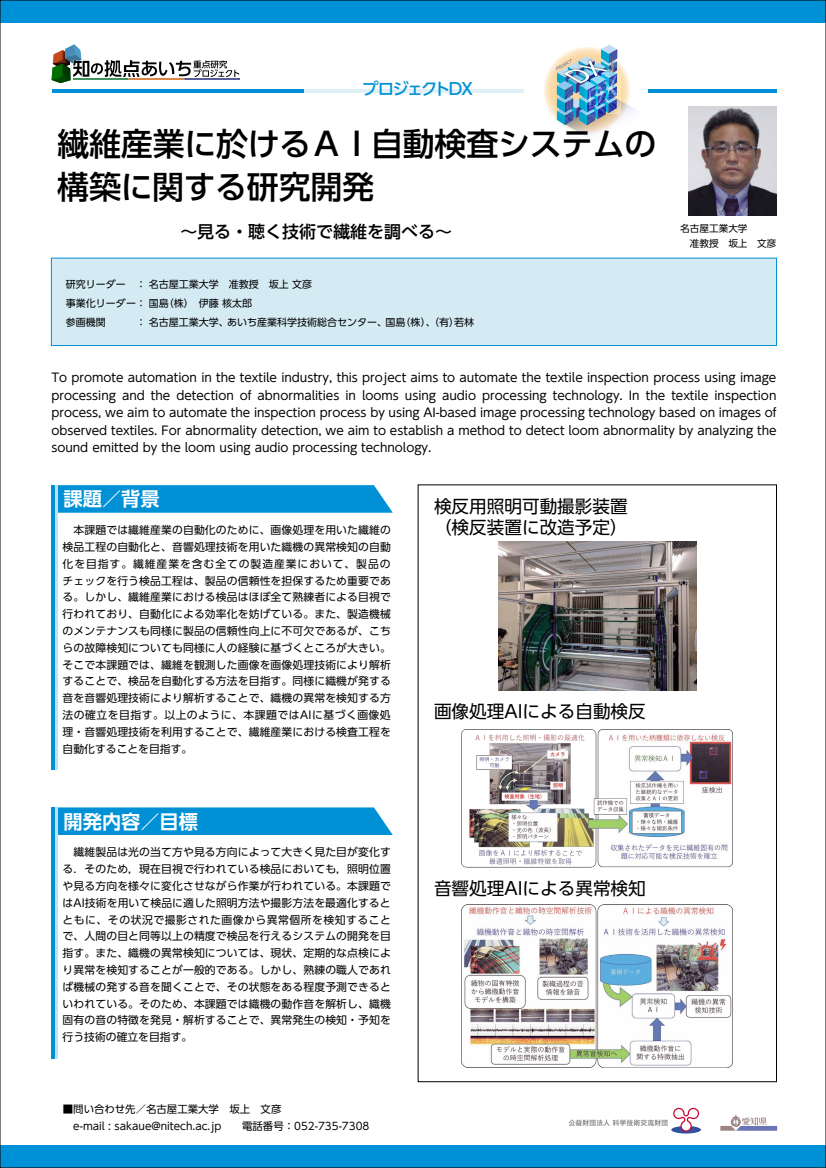
<style>
.page{position:relative;width:826px;height:1168px;background:#fff}
.page>*{position:absolute;margin:0;border:0;box-sizing:border-box;transform-origin:0 0}
.t1{font:500 32px/42.8px "UD Shin Go Pro";letter-spacing:-.01em;color:#000}
.t2{font:700 19.2px "UD Shin Go Pro De";color:#fff}
.t3{font:17.6px/21.1px "UD Shin Go Pro";color:#000}
.t4{font:500 16.96px "UD Shin Go Pro";color:#000}
.t5{font:500 16.4px "UD Shin Go Pro";letter-spacing:-.105em;color:#0090d5}
.t6{font:12px/17.6px "UD Shin Go Pro";color:#000;text-align:justify}
.t7{font:10.8px/16.8px "UD Shin Go Pro";letter-spacing:.015em;color:#000;text-align:justify}
.t8{font:10.4px/17.2px "UD Shin Go Pro";color:#000}
.t9{font:10px/19.2px "UD Shin Go Pro";color:#000}
.t10{font:9.6px/14.8px "UD Shin Go Pro";color:#000}
</style>
<div class="page">
<div style="left:0;top:1145px;width:825px;height:23px;background:#0090d5"></div>
<div style="left:0;top:0;width:825px;height:23px;background:#0090d5"></div>
<svg style="left:543px;top:47px;width:87px;height:87px"></svg>
<hr style="left:184px;top:78px;width:56px;height:2px;background:#262b72">
<svg style="left:52px;top:44px;width:187px;height:39px"></svg>
<hr style="left:52px;top:89px;width:251px;height:3px;background:#0090d5">
<hr style="left:647px;top:89px;width:129px;height:3px;background:#0090d5">
<hr style="left:303px;top:89px;width:220px;height:3px;background:#dff0f7">
<img style="left:556px;top:45px;width:107px;height:92px">
<svg style="left:720px;top:1115px;width:57px;height:16px"></svg>
<svg style="left:568px;top:1107px;width:132px;height:26px"></svg>
<div style="left:58px;top:807px;width:335px;height:28px;background:#0090d5"></div>
<svg style="left:58px;top:485px;width:335px;height:28px;background:#0b94d6"></svg>
<hr style="left:55px;top:485px;width:3px;height:285px;background:#bee1ee">
<hr style="left:55px;top:807px;width:3px;height:252px;background:#bee1ee">
<img style="left:688px;top:107px;width:88px;height:109px">
<div style="left:51px;top:258px;width:725px;height:88px;background:#d4ebf4;border:1px solid #0090d5"></div>
<hr style="left:51px;top:485px;width:4px;height:285px;background:#0090d5">
<hr style="left:51px;top:807px;width:4px;height:252px;background:#0090d5">
<img style="left:498px;top:542px;width:198px;height:148px">
<img style="left:461px;top:729px;width:271px;height:139px">
<img style="left:461px;top:904px;width:271px;height:164px">
<h3 class="t5" style="left:362px;top:76px;width:112px">プロジェクトDX</h3>
<h1 class="t1" style="left:57px;top:122px;width:600px">繊維産業に於けるＡＩ自動検査システムの構築に関する研究開発</h1>
<h3 class="t4" style="left:180px;top:218px;width:273px">～見る・聴く技術で繊維を調べる～</h3>
<p class="t9" style="left:66px;top:274px;width:409px">研究リーダー　：名古屋工業大学　准教授　坂上 文彦<br>事業化リーダー：国島（株）　伊藤 核太郎<br>参画機関　　　：名古屋工業大学、あいち産業科学技術総合センター、国島（株）、（有）若林</p>
<p class="t10" style="left:680px;top:221px;width:97px">名古屋工業大学<br>　准教授　坂上　文彦</p>
<p class="t6" style="left:51px;top:368px;width:726px">To promote automation in the textile industry, this project aims to automate the textile inspection process using image processing and the detection of abnormalities in looms using audio processing technology. In the textile inspection process, we aim to automate the inspection process by using AI-based image processing technology based on images of observed textiles. For abnormality detection, we aim to establish a method to detect loom abnormality by analyzing the sound emitted by the loom using audio processing technology.</p>
<h2 class="t2" style="left:64px;top:484px;width:97px">課題／背景</h2>
<p class="t7" style="left:63px;top:521px;width:330px">　本課題では繊維産業の自動化のために、画像処理を用いた繊維の検品工程の自動化と、音響処理技術を用いた織機の異常検知の自動化を目指す。繊維産業を含む全ての製造産業において、製品のチェックを行う検品工程は、製品の信頼性を担保するため重要である。しかし、繊維産業における検品はほぼ全て熟練者による目視で行われており、自動化による効率化を妨げている。また、製造機械のメンテナンスも同様に製品の信頼性向上に不可欠であるが、こちらの故障検知についても同様に人の経験に基づくところが大きい。そこで本課題では、繊維を観測した画像を画像処理技術により解析することで、検品を自動化する方法を目指す。同様に織機が発する音を音響処理技術により解析することで、織機の異常を検知する方法の確立を目指す。以上のように、本課題ではAIに基づく画像処理・音響処理技術を利用することで、繊維産業における検査工程を自動化することを目指す。</p>
<h2 class="t2" style="left:64px;top:806px;width:136px">開発内容／目標</h2>
<p class="t7" style="left:63px;top:844px;width:330px">　繊維製品は光の当て方や見る方向によって大きく見た目が変化する．そのため，現在目視で行われている検品においても，照明位置や見る方向を様々に変化させながら作業が行われている。本課題ではAI技術を用いて検品に適した照明方法や撮影方法を最適化するとともに、その状況で撮影された画像から異常個所を検知することで、人間の目と同等以上の精度で検品を行えるシステムの開発を目指す。また、織機の異常検知については、現状、定期的な点検により異常を検知することが一般的である。しかし、熟練の職人であれば機械の発する音を聞くことで、その状態をある程度予測できるといわれている。そのため、本課題では織機の動作音を解析し、織機固有の音の特徴を発見・解析することで、異常発生の検知・予知を行う技術の確立を目指す。</p>
<p class="t8" style="left:63px;top:1100px;width:308px">■問い合わせ先／名古屋工業大学　坂上　文彦<br>　e-mail : sakaue@nitech.ac.jp　　電話番号：052-735-7308</p>
<h3 class="t3" style="left:434px;top:495px;width:195px">検反用照明可動撮影装置（検反装置に改造予定）</h3>
<h3 class="t3" style="left:434px;top:701px;width:213px">画像処理AIによる自動検反</h3>
<h3 class="t3" style="left:434px;top:877px;width:213px">音響処理AIによる異常検知</h3>
</div>
